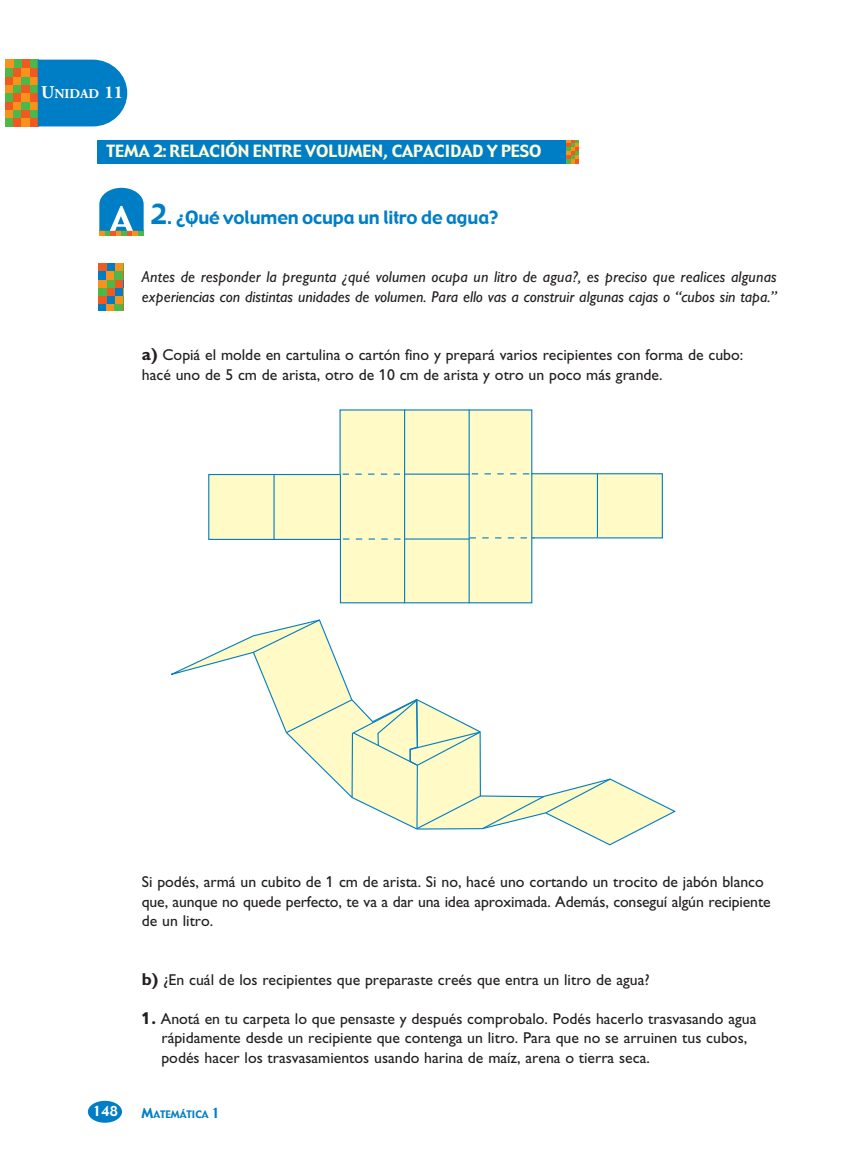
<style>
.page{position:relative;width:855px;height:1174px;background:#fff}
.page>*{position:absolute;margin:0;border:0;box-sizing:border-box;transform-origin:0 0}
.t1{font:18px "Gadget";letter-spacing:-.005em;color:#007ec5}
.t2{font:16.5px "Gadget";color:#fffbd6}
.t3{font:15.75px/19.5px "Santi Gill Sans";color:#231f20}
.t4{font:italic 15.75px/19.5px "Santi Gill Sans";letter-spacing:.01em;color:#231f20}
.t5{font:700 13.5px "Adobe Garamond";color:#fff}
.t6{font:13.5px "Gadget";color:#fff}
.t7{font:10.2px "Gadget";color:#007ec5}
.s1{font-size:18px}
.s2{font-size:27px}
.s3{font-weight:700;font-size:17.25px}
.s4{font-size:13.5px}
</style>
<div class="page">
<div style="left:88px;top:1100px;width:34px;height:22px;background:#007ec5;border-radius:50%"></div>
<div style="left:115px;top:264px;width:8px;height:7px;background:#f7931d"></div>
<div style="left:106px;top:264px;width:9px;height:7px;background:#007ec5"></div>
<div style="left:98px;top:264px;width:8px;height:7px;background:#f15921"></div>
<div style="left:115px;top:296px;width:8px;height:8px;background:#f7931d"></div>
<div style="left:106px;top:296px;width:9px;height:8px;background:#007ec5"></div>
<div style="left:98px;top:296px;width:8px;height:8px;background:#f15921"></div>
<div style="left:115px;top:288px;width:8px;height:8px;background:#007ec5"></div>
<div style="left:106px;top:288px;width:9px;height:8px;background:#f15921"></div>
<div style="left:98px;top:288px;width:8px;height:8px;background:#4cb848"></div>
<div style="left:115px;top:279px;width:8px;height:9px;background:#f15921"></div>
<div style="left:106px;top:279px;width:9px;height:9px;background:#4cb848"></div>
<div style="left:98px;top:279px;width:8px;height:9px;background:#f7931d"></div>
<div style="left:98px;top:271px;width:8px;height:8px;background:#007ec5"></div>
<div style="left:106px;top:271px;width:8px;height:8px;background:#f7931d"></div>
<div style="left:114px;top:271px;width:9px;height:8px;background:#4cb848"></div>
<div style="left:98px;top:304px;width:8px;height:6px;background:#007ec5"></div>
<div style="left:106px;top:304px;width:9px;height:6px;background:#f7931d"></div>
<div style="left:115px;top:304px;width:8px;height:6px;background:#4cb848"></div>
<svg style="left:123px;top:264px;width:1px;height:46px"></svg>
<div style="left:98px;top:140px;width:480px;height:24px;background:#007ec5"></div>
<svg style="left:566px;top:140px;width:12px;height:24px"></svg>
<svg style="left:99px;top:188px;width:45px;height:48px;background:#4499bf"></svg>
<svg style="left:208px;top:409px;width:455px;height:195px"></svg>
<hr style="left:273px;top:475px;width:2px;height:64px;background:#007ec5">
<hr style="left:340px;top:474px;width:1px;height:65px;background:#007ec5">
<hr style="left:404px;top:409px;width:1px;height:194px;background:#007ec5">
<hr style="left:468px;top:409px;width:2px;height:194px;background:#007ec5">
<hr style="left:597px;top:474px;width:1px;height:63px;background:#007ec5">
<hr style="left:405px;top:473px;width:65px;height:2px;background:#007ec5">
<hr style="left:405px;top:538px;width:64px;height:1px;background:#007ec5">
<svg style="left:342px;top:473px;width:62px;height:2px"></svg>
<svg style="left:343px;top:538px;width:62px;height:1px"></svg>
<svg style="left:469px;top:537px;width:65px;height:1px"></svg>
<svg style="left:472px;top:473px;width:60px;height:1px"></svg>
<hr style="left:531px;top:474px;width:1px;height:64px;background:#007ec5">
<svg style="left:171px;top:622px;width:505px;height:223px"></svg>
<svg style="left:252px;top:619px;width:69px;height:35px"></svg>
<svg style="left:285px;top:698px;width:326px;height:132px"></svg>
<div style="left:5px;top:118px;width:8px;height:8px;background:#4cb848"></div>
<div style="left:13px;top:118px;width:9px;height:8px;background:#f15921"></div>
<div style="left:22px;top:118px;width:8px;height:8px;background:#f7931d"></div>
<div style="left:30px;top:118px;width:8px;height:8px;background:#f15921"></div>
<div style="left:5px;top:110px;width:8px;height:8px;background:#f7931d"></div>
<div style="left:13px;top:110px;width:9px;height:8px;background:#4cb848"></div>
<div style="left:22px;top:110px;width:8px;height:8px;background:#f15921"></div>
<div style="left:30px;top:110px;width:8px;height:8px;background:#4cb848"></div>
<div style="left:5px;top:101px;width:8px;height:9px;background:#f15921"></div>
<div style="left:13px;top:101px;width:9px;height:9px;background:#f7931d"></div>
<div style="left:22px;top:101px;width:8px;height:9px;background:#4cb848"></div>
<div style="left:30px;top:101px;width:8px;height:9px;background:#f7931d"></div>
<div style="left:5px;top:93px;width:8px;height:8px;background:#4cb848"></div>
<div style="left:13px;top:93px;width:9px;height:8px;background:#f15921"></div>
<div style="left:22px;top:93px;width:8px;height:8px;background:#f7931d"></div>
<div style="left:30px;top:93px;width:8px;height:8px;background:#f15921"></div>
<div style="left:5px;top:85px;width:8px;height:8px;background:#f7931d"></div>
<div style="left:13px;top:85px;width:9px;height:8px;background:#4cb848"></div>
<div style="left:22px;top:85px;width:8px;height:8px;background:#f15921"></div>
<div style="left:30px;top:85px;width:8px;height:8px;background:#4cb848"></div>
<div style="left:5px;top:76px;width:8px;height:9px;background:#f15921"></div>
<div style="left:13px;top:76px;width:9px;height:9px;background:#f7931d"></div>
<div style="left:22px;top:76px;width:8px;height:9px;background:#4cb848"></div>
<div style="left:30px;top:76px;width:8px;height:9px;background:#f7931d"></div>
<div style="left:5px;top:68px;width:8px;height:8px;background:#4cb848"></div>
<div style="left:13px;top:68px;width:9px;height:8px;background:#f15921"></div>
<div style="left:22px;top:68px;width:8px;height:8px;background:#f7931d"></div>
<div style="left:30px;top:68px;width:8px;height:8px;background:#f15921"></div>
<div style="left:30px;top:60px;width:8px;height:8px;background:#4cb848"></div>
<div style="left:22px;top:60px;width:8px;height:8px;background:#f15921"></div>
<div style="left:13px;top:60px;width:9px;height:8px;background:#4cb848"></div>
<div style="left:5px;top:60px;width:8px;height:8px;background:#f7931d"></div>
<svg style="left:38px;top:60px;width:89px;height:66px;background:#1388c9"></svg>
<p class="t5" style="left:41px;top:88px;width:84px"><span class="s1">U</span>NIDAD <span class="s1">11</span></p>
<p class="t2" style="left:106px;top:142px;width:436px">TEMA 2: RELACIÓN ENTRE VOLUMEN, CAPACIDAD Y PESO</p>
<p class="t1" style="left:150px;top:207px;width:349px"><span class="s2">2</span>. ¿Qué volumen ocupa un litro de agua?</p>
<p class="t4" style="left:142px;top:269px;width:636px">Antes de responder la pregunta ¿qué volumen ocupa un litro de agua?, es preciso que realices algunas experiencias con distintas unidades de volumen. Para ello vas a construir algunas cajas o “cubos sin tapa.”</p>
<p class="t3" style="left:142px;top:347px;width:603px"><span class="s3">a)</span> Copiá el molde en cartulina o cartón fino y prepará varios recipientes con forma de cubo: hacé uno de 5 cm de arista, otro de 10 cm de arista y otro un poco más grande.</p>
<p class="t3" style="left:142px;top:873px;width:630px">Si podés, armá un cubito de 1 cm de arista. Si no, hacé uno cortando un trocito de jabón blanco que, aunque no quede perfecto, te va a dar una idea aproximada. Además, conseguí algún recipiente de un litro.</p>
<p class="t3" style="left:142px;top:971px;width:509px"><span class="s3">b)</span> ¿En cuál de los recipientes que preparaste creés que entra un litro de agua?</p>
<p class="t3" style="left:161px;top:1010px;width:596px;text-indent:-20px"><span class="s3">1.</span> Anotá en tu carpeta lo que pensaste y después comprobalo. Podés hacerlo trasvasando agua rápidamente desde un recipiente que contenga un litro. Para que no se arruinen tus cubos, podés hacer los trasvasamientos usando harina de maíz, arena o tierra seca.</p>
<p class="t6" style="left:93px;top:1103px;width:27px">148</p>
<p class="t7" style="left:141px;top:1108px;width:80px"><span class="s4">M</span>ATEMÁTICA <span class="s4">1</span></p>
</div>
